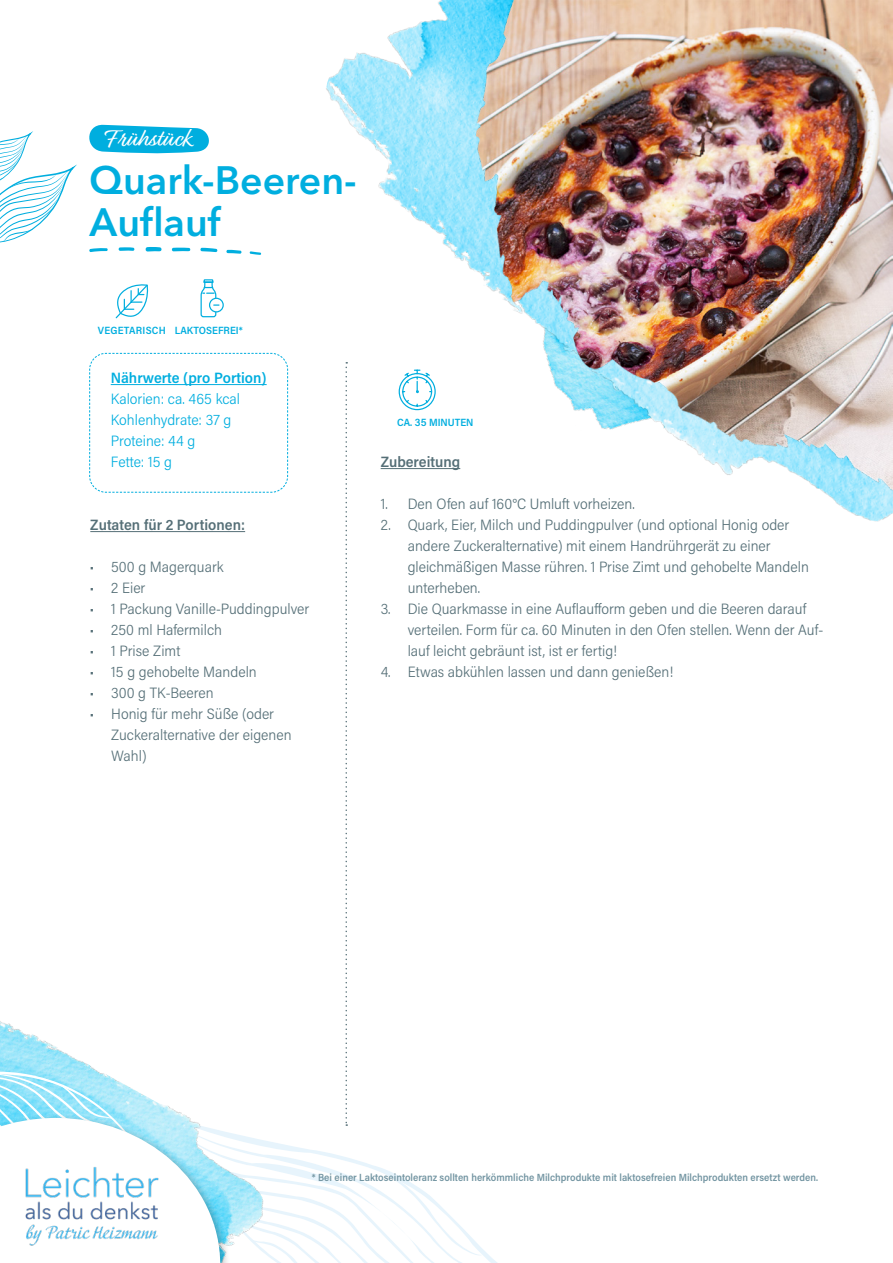
<style>
.page{position:relative;width:893px;height:1263px;background:#fff}
.page>*{position:absolute;margin:0;border:0;box-sizing:border-box;transform-origin:0 0}
.Überschrift_H1{font:600 39.3px/42px "Avenir Next LT Pro";color:#00aedf}
.t1{font:25.5px "Relation Two";color:#fff}
.t2{font:300 15px/21px "Acumin Pro Semi Cond";color:#556f77}
.t3{font:300 15px "Acumin Pro Semi Cond";color:#00aedf}
.Überschrift_H2{font:600 15px "Acumin Pro Semi Cond";color:#556f77}
.t4{font:600 15px "Acumin Pro Semi Cond";color:#00aedf}
.t5{font:600 10.5px "Acumin Pro Semi Cond";color:#00aedf}
.t6{font:600 10.5px "Acumin Pro Semi Cond";letter-spacing:.02em;color:#00aedf}
.Liste_Zubereitung{font:600 10.35px "Acumin Pro Semi Cond";color:#7395a2}
</style>
<div class="page">
<svg style="left:0;top:131px;width:77px;height:112px"></svg>
<img style="left:326px;top:25px;width:567px;height:497px">
<img style="left:417px;top:0;width:476px;height:496px">
<svg style="left:89px;top:247px;width:173px;height:8px"></svg>
<svg style="left:0;top:353px;width:493px;height:910px"></svg>
<div style="left:209px;top:298px;width:15px;height:14px;border:1px solid #00aedf;border-radius:50%"></div>
<svg style="left:200px;top:279px;width:19px;height:39px"></svg>
<svg style="left:89px;top:124px;width:120px;height:30px;background:#2dbce4"></svg>
<hr style="left:381px;top:468px;width:79px;height:1px;background:#556f77">
<svg style="left:115px;top:284px;width:34px;height:35px"></svg>
<p class="t1" style="left:105px;top:122px;width:87px">Frühstück</p>
<p class="Überschrift_H1" style="left:90px;top:159px;width:269px">Quark-Beeren-<br>Auflauf</p>
<p class="t6" style="left:98px;top:323px;width:70px">VEGETARISCH</p>
<p class="t5" style="left:175px;top:323px;width:69px">LAKTOSEFREI*</p>
<p class="t4" style="left:111px;top:367px;width:157px">Nährwerte (pro Portion)</p>
<p class="t3" style="left:111px;top:388px;width:131px">Kalorien: ca. 465 kcal</p>
<p class="t3" style="left:111px;top:409px;width:122px">Kohlenhydrate: 37 g</p>
<p class="t3" style="left:111px;top:430px;width:86px">Proteine: 44 g</p>
<p class="t3" style="left:111px;top:451px;width:63px">Fette: 15 g</p>
<p class="Überschrift_H2" style="left:90px;top:514px;width:156px">Zutaten für 2 Portionen:</p>
<p class="t2" style="left:90px;top:556px;width:135px">• 500 g Magerquark</p>
<p class="t2" style="left:90px;top:577px;width:57px">• 2 Eier</p>
<p class="t2" style="left:90px;top:598px;width:221px">• 1 Packung Vanille-Puddingpulver</p>
<p class="t2" style="left:90px;top:619px;width:134px">• 250 ml Hafermilch</p>
<p class="t2" style="left:90px;top:640px;width:92px">• 1 Prise Zimt</p>
<p class="t2" style="left:90px;top:661px;width:168px">• 15 g gehobelte Mandeln</p>
<p class="t2" style="left:90px;top:682px;width:125px">• 300 g TK-Beeren</p>
<p class="t2" style="left:111px;top:703px;width:182px;text-indent:-21px">• Honig für mehr Süße (oder<br>Zuckeralternative der eigenen<br>Wahl)</p>
<p class="t5" style="left:397px;top:415px;width:78px">CA. 35 MINUTEN</p>
<p class="Überschrift_H2" style="left:381px;top:451px;width:81px">Zubereitung</p>
<p class="t2" style="left:381px;top:493px;width:256px">1. Den Ofen auf 160°C Umluft vorheizen.</p>
<p class="t2" style="left:408px;top:514px;width:403px;text-indent:-27px">2. Quark, Eier, Milch und Puddingpulver (und optional Honig oder andere Zuckeralternative) mit einem Handrührgerät zu einer gleichmäßigen Masse rühren. 1 Prise Zimt und gehobelte Mandeln unterheben.</p>
<p class="t2" style="left:408px;top:598px;width:417px;text-indent:-27px">3. Die Quarkmasse in eine Auflaufform geben und die Beeren darauf verteilen. Form für ca. 60 Minuten in den Ofen stellen. Wenn der Auf&shy;lauf leicht gebräunt ist, ist er fertig!</p>
<p class="t2" style="left:381px;top:661px;width:294px">4. Etwas abkühlen lassen und dann genießen!</p>
<p class="Liste_Zubereitung" style="left:312px;top:1170px;width:508px">* Bei einer Laktoseintoleranz sollten herkömmliche Milchprodukte mit laktosefreien Milchprodukten ersetzt werden.</p>
</div>
